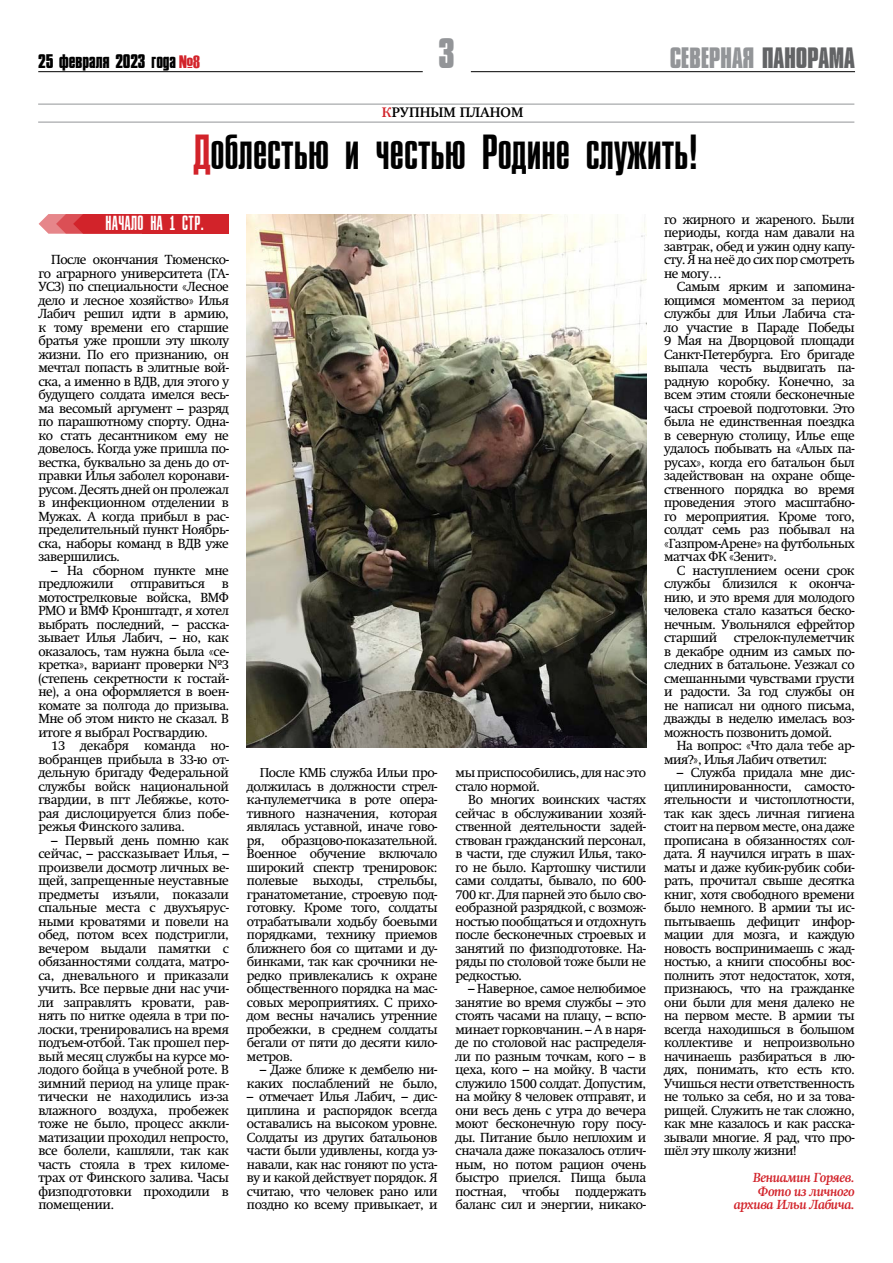
<style>
.page{position:relative;width:893px;height:1263px;background:#fff}
.page>*{position:absolute;margin:0;border:0;box-sizing:border-box;transform-origin:0 0}
.t1{font:45px "Zagolovok SP";color:#000}
.t2{font:700 39px "Compacta MT Cyrillic";color:#939598}
.t3{font:700 27px "Compacta MT Cyrillic";letter-spacing:-.01em;color:#939598}
.t4{font:18.6px "Zagolovok SP";letter-spacing:.03em;color:#fff;scale:.89 1}
.t5{font:700 18px "Compacta MT Cyrillic";letter-spacing:-.01em;color:#000}
.t6{font:700 13.5px "Swift";color:#000}
.t7{font:13.05px/13.5px "Swift";letter-spacing:-.03em;color:#000;text-align:justify}
.t8{font:italic 700 13.05px/13.5px "Swift";letter-spacing:-.03em;color:#d2232a;text-align:right}
.s1{font-family:"Haettenschweiler";font-weight:400;color:#d2232a}
.s2{color:#636466}
.s3{color:#d2232a}
</style>
<div class="page">
<hr style="left:38px;top:71px;width:385px;height:1px;background:#000">
<hr style="left:471px;top:71px;width:384px;height:1px;background:#000">
<hr style="left:38px;top:122px;width:816px;height:1px;background:#939598">
<hr style="left:38px;top:104px;width:816px;height:1px;background:#939598">
<img style="left:247px;top:215px;width:399px;height:533px">
<svg style="left:39px;top:214px;width:190px;height:20px;background:#da4d53"></svg>
<div style="left:80px;top:217px;width:149px;height:14px;background:#d2232a"></div>
<h3 class="t5" style="left:38px;top:50px;width:163px">25 февраля 2023 года <span class="s1">№8</span></h3>
<h2 class="t2" style="left:438px;top:28px;width:18px">3</h2>
<h3 class="t3" style="left:670px;top:40px;width:186px">СЕВЕРНАЯ <span class="s2">ПАНОРАМА</span></h3>
<p class="t6" style="left:382px;top:104px;width:143px"><span class="s3">к</span>рупным планом</p>
<h1 class="t1" style="left:194px;top:126px;width:506px"><span class="s3">Д</span>облестью и честью Родине служить!</h1>
<h3 class="t4" style="left:105px;top:213px;width:112px">начало на 1 стр.</h3>
<p class="t7" style="left:38px;top:253px;width:193px;text-indent:13px">После окончания Тюменско&shy;го аграрного университета (ГА-УСЗ) по специальности «Лесное дело и лесное хозяйство» Илья Лабич решил идти в армию, к тому времени его старшие братья уже прошли эту школу жизни. По его признанию, он мечтал попасть в элитные вой&shy;ска, а именно в ВДВ, для этого у будущего солдата имелся весь&shy;ма весомый аргумент – разряд по парашютному спорту. Одна&shy;ко стать десантником ему не довелось. Когда уже пришла по&shy;вестка, буквально за день до от&shy;правки Илья заболел коронави&shy;русом. Десять дней он пролежал в инфекционном отделении в Мужах. А когда прибыл в рас&shy;пределительный пункт Ноябрь&shy;ска, наборы команд в ВДВ уже завершились.</p>
<p class="t7" style="left:38px;top:563px;width:192px;text-indent:13px">– На сборном пункте мне предложили</p>
<p class="t7" style="left:130px;top:577px;width:76px">отправиться</p>
<p class="t7" style="left:38px;top:577px;width:192px;text-indent:183px">в мотострелковые войска, ВМФ РМО и ВМФ Кронштадт, я хотел выбрать последний, – расска&shy;зывает Илья Лабич, – но, как оказалось, там нужна была «се&shy;кретка», вариант проверки №3 (степень секретности к гостай&shy;не), а она оформляется в воен&shy;комате за полгода до призыва.<br>Мне об этом никто не сказал. В итоге я выбрал Росгвардию.</p>
<p class="t7" style="left:38px;top:739px;width:192px;text-indent:13px">13 декабря команда но&shy;вобранцев прибыла в 33-ю от&shy;дельную бригаду Федеральной службы войск национальной гвардии, в пгт Лебяжье, кото&shy;рая дислоцируется близ побе&shy;режья Финского залива.</p>
<p class="t7" style="left:38px;top:833px;width:192px;text-indent:13px">– Первый день помню как сейчас, – рассказывает Илья, – произвели досмотр личных ве&shy;щей, запрещенные неуставные предметы изъяли, показали спальные места с двухъярус&shy;ными кроватями и повели на обед, потом всех подстригли, вечером выдали памятки с обязанностями солдата, матро&shy;са, дневального и приказали учить. Все первые дни нас учи&shy;ли заправлять кровати, рав&shy;нять по нитке одеяла в три по&shy;лоски, тренировались на время подъем-отбой. Так прошел пер&shy;вый месяц службы на курсе мо&shy;лодого бойца в учебной роте. В зимний период на улице прак&shy;тически не находились из-за влажного воздуха, пробежек тоже не было, процесс аккли&shy;матизации проходил непросто, все болели, кашляли, так как часть стояла в трех киломе&shy;трах от Финского залива. Часы физподготовки проходили в помещении.</p>
<p class="t7" style="left:247px;top:766px;width:192px;text-indent:13px">После КМБ служба Ильи про&shy;должилась в должности стрел&shy;ка-пулеметчика в роте опера&shy;тивного назначения, которая являлась уставной, иначе гово&shy;ря,</p>
<p class="t7" style="left:247px;top:833px;width:192px;text-indent:35px">образцово-показательной.<br>Военное обучение включало широкий спектр тренировок: полевые выходы, стрельбы, гранатометание, строевую под&shy;готовку. Кроме того, солдаты отрабатывали ходьбу боевыми порядками, технику приемов ближнего боя со щитами и ду&shy;бинками, так как срочники не&shy;редко привлекались к охране общественного порядка на мас&shy;совых мероприятиях. С прихо&shy;дом весны начались утренние пробежки, в среднем солдаты бегали от пяти до десяти кило&shy;метров.</p>
<p class="t7" style="left:247px;top:1063px;width:192px;text-align:right">– Даже ближе к дембелю ни&shy;каких послаблений не было,</p>
<p class="t7" style="left:247px;top:1090px;width:192px">– отмечает Илья Лабич, – дис&shy;циплина и распорядок всегда оставались на высоком уровне.<br>Солдаты из других батальонов части были удивлены, когда уз&shy;навали, как нас гоняют по уста&shy;ву и какой действует порядок. Я считаю, что человек рано или поздно ко всему привыкает, и</p>
<p class="t7" style="left:456px;top:766px;width:192px">мы приспособились, для нас это стало нормой.</p>
<p class="t7" style="left:455px;top:793px;width:192px;text-indent:13px">Во многих воинских частях сейчас в обслуживании хозяй&shy;ственной деятельности задей&shy;ствован гражданский персонал, в части, где служил Илья, тако&shy;го не было. Картошку чистили сами солдаты, бывало, по 600- 700 кг. Для парней это было сво&shy;еобразной разрядкой, с возмож&shy;ностью пообщаться и отдохнуть после бесконечных строевых и занятий по физподготовке. На&shy;ряды по столовой тоже были не редкостью.</p>
<p class="t7" style="left:455px;top:982px;width:192px;text-indent:13px">– Наверное, самое нелюбимое занятие во время службы – это стоять часами на плацу, – вспо&shy;минает горковчанин. – А в наря&shy;де по столовой нас распределя&shy;ли по разным точкам, кого – в цеха, кого – на мойку. В части служило 1500 солдат. Допустим, на мойку 8 человек отправят, и они весь день с утра до вечера моют бесконечную гору посу&shy;ды. Питание было неплохим и сначала даже показалось отлич&shy;ным, но потом рацион очень быстро приелся. Пища была постная, чтобы поддержать баланс сил и энергии, никако-</p>
<p class="t7" style="left:664px;top:212px;width:192px">го жирного и жареного. Были периоды, когда нам давали на завтрак, обед и ужин одну капу&shy;сту. Я на неё до сих пор смотреть не могу…</p>
<p class="t7" style="left:664px;top:280px;width:192px;text-indent:13px">Самым ярким и запомина&shy;ющимся моментом за период службы для Ильи Лабича ста&shy;ло участие в Параде Победы 9 Мая на Дворцовой площади Санкт-Петербурга. Его бригаде выпала честь выдвигать па&shy;радную коробку. Конечно, за всем этим стояли бесконечные часы строевой подготовки. Это была не единственная поездка в северную столицу, Илье еще удалось побывать на «Алых па&shy;русах», когда его батальон был задействован на охране обще&shy;ственного порядка во время проведения этого масштабно&shy;го мероприятия. Кроме того, солдат семь раз побывал на «Газпром-Арене» на футбольных матчах ФК «Зенит».</p>
<p class="t7" style="left:664px;top:563px;width:192px;text-indent:13px">С наступлением осени срок службы близился к оконча&shy;нию, и это время для молодого человека стало казаться беско&shy;нечным. Увольнялся ефрейтор старший</p>
<p class="t7" style="left:664px;top:631px;width:192px;text-indent:70px">стрелок-пулеметчик в декабре одним из самых по&shy;следних в батальоне. Уезжал со смешанными чувствами грусти и радости. За год службы он не написал ни одного письма, дважды в неделю имелась воз&shy;можность позвонить домой.</p>
<p class="t7" style="left:664px;top:739px;width:192px;text-indent:13px">На вопрос: «Что дала тебе ар&shy;мия?», Илья Лабич ответил:</p>
<p class="t7" style="left:664px;top:766px;width:192px;text-indent:13px">– Служба придала мне дис&shy;циплинированности, самосто&shy;ятельности и чистоплотности, так как здесь личная гигиена стоит на первом месте, она даже прописана в обязанностях сол&shy;дата. Я научился играть в шах&shy;маты и даже кубик-рубик соби&shy;рать, прочитал свыше десятка книг, хотя свободного времени было немного. В армии ты ис&shy;пытываешь дефицит инфор&shy;мации для мозга, и каждую новость воспринимаешь с жад&shy;ностью, а книги способны вос&shy;полнить этот недостаток, хотя, признаюсь, что на гражданке они были для меня далеко не на первом месте. В армии ты всегда находишься в большом коллективе и непроизвольно начинаешь разбираться в лю&shy;дях, понимать, кто есть кто.<br>Учишься нести ответственность не только за себя, но и за това&shy;рищей. Служить не так сложно, как мне казалось и как расска&shy;зывали многие. Я рад, что про&shy;шёл эту школу жизни!</p>
<p class="t8" style="left:734px;top:1171px;width:122px">Вениамин Горяев.<br>Фото из личного архива Ильи Лабича.</p>
</div>
